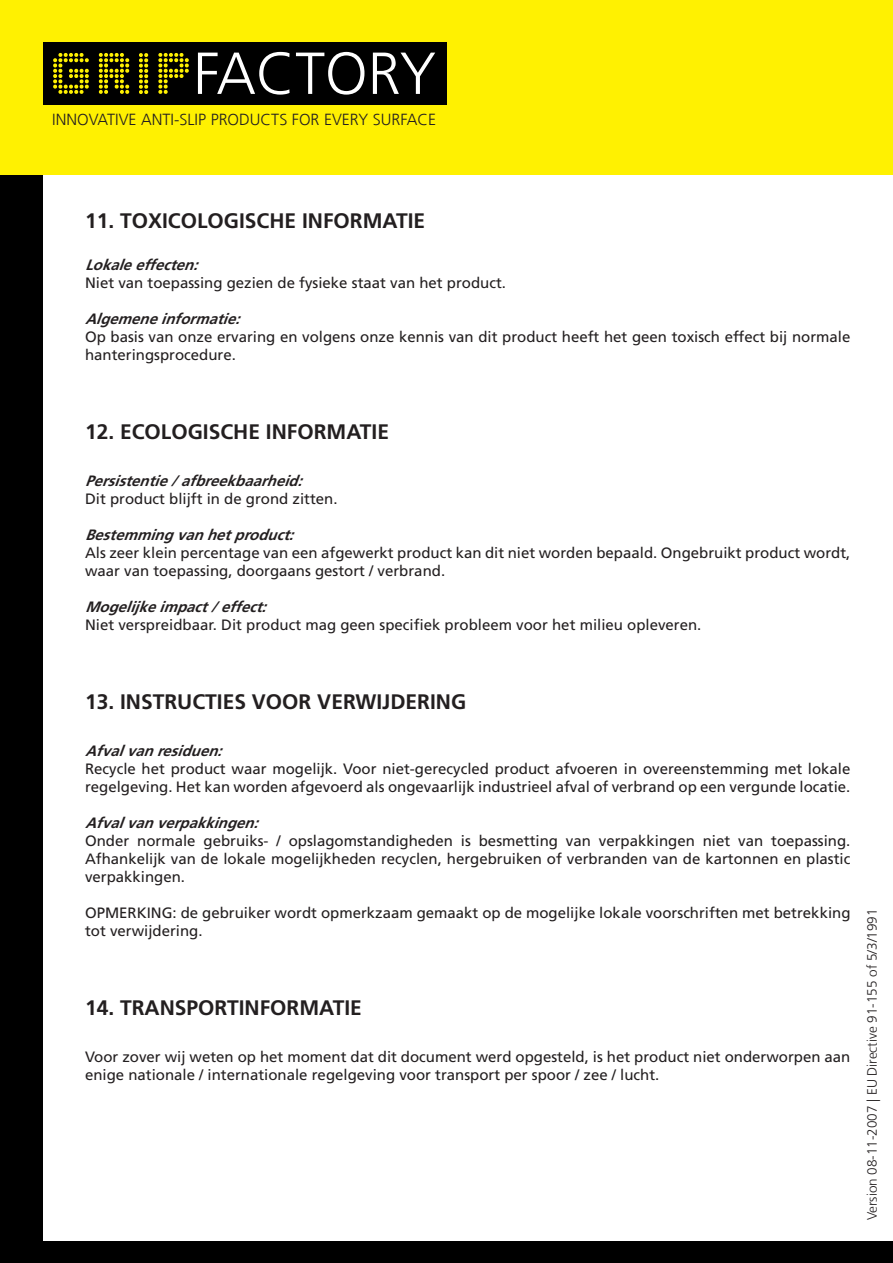
<style>
.page{position:relative;width:893px;height:1263px;background:#fff}
.page>*{position:absolute;margin:0;border:0;box-sizing:border-box;transform-origin:0 0}
.t1{font:300 59.25px "Frutiger LT Com";color:#fff}
.t2{font:700 21px "Frutiger LT Com";color:#231f20}
.t3{font:300 16.05px "Frutiger LT Com";color:#231f20}
.t4{font:15px/18px "Frutiger LT Com";color:#231f20}
.t5{font:italic 700 15px "Frutiger LT Com";color:#231f20}
.t6{font:300 13.5px "Frutiger LT Com";color:#231f20}
.s1{font-family:"CF Dots";font-weight:400;font-size:51.6px;color:#fff101}
</style>
<div class="page">
<div style="left:0;top:175px;width:43px;height:1088px;background:#000"></div>
<div style="left:0;top:0;width:893px;height:175px;background:#fff101"></div>
<div style="left:43px;top:43px;width:403px;height:63px;background:#000"></div>
<div style="left:43px;top:1242px;width:850px;height:21px;background:#000"></div>
<h1 class="t1" style="left:48px;top:39px;width:390px"><span class="s1">GRiP</span>FACTORY</h1>
<p class="t3" style="left:52px;top:110px;width:385px">INNOVATIVE ANTI-SLIP PRODUCTS FOR EVERY SURFACE</p>
<h2 class="t2" style="left:85px;top:209px;width:342px">11. TOXICOLOGISCHE INFORMATIE</h2>
<p class="t5" style="left:85px;top:256px;width:120px">Lokaleeffecten:</p>
<p class="t4" style="left:85px;top:274px;width:422px">Niet van toepassing gezien de fysieke staat van het product.</p>
<p class="t5" style="left:85px;top:310px;width:162px">Algemeneinformatie:</p>
<p class="t4" style="left:85px;top:328px;width:767px">Op basis van onze ervaring en volgens onze kennis van dit product heeft het geen toxisch effect bij normale hanteringsprocedure.</p>
<h2 class="t2" style="left:85px;top:420px;width:306px">12. ECOLOGISCHE INFORMATIE</h2>
<p class="t5" style="left:85px;top:472px;width:224px">Persistentie/afbreekbaarheid:</p>
<p class="t4" style="left:85px;top:490px;width:254px">Dit product blijft in de grond zitten.</p>
<p class="t5" style="left:85px;top:526px;width:216px">Bestemmingvanhetproduct:</p>
<p class="t4" style="left:85px;top:544px;width:767px">Als zeer klein percentage van een afgewerkt product kan dit niet worden bepaald. Ongebruikt product wordt, waar van toepassing, doorgaans gestort / verbrand.</p>
<p class="t5" style="left:85px;top:598px;width:189px">Mogelijkeimpact/effect:</p>
<p class="t4" style="left:85px;top:616px;width:618px">Niet verspreidbaar. Dit product mag geen specifiek probleem voor het milieu opleveren.</p>
<h2 class="t2" style="left:85px;top:690px;width:383px">13. INSTRUCTIES VOOR VERWIJDERING</h2>
<p class="t5" style="left:85px;top:742px;width:144px">Afvalvanresiduen:</p>
<p class="t4" style="left:85px;top:760px;width:767px">Recycle het product waar mogelijk. Voor niet-gerecycled product afvoeren in overeenstemming met lokale regelgeving. Het kan worden afgevoerd als ongevaarlijk industrieel afval of verbrand op een vergunde locatie.</p>
<p class="t5" style="left:85px;top:814px;width:181px">Afvalvanverpakkingen:</p>
<p class="t4" style="left:85px;top:832px;width:767px;text-align:justify">Onder normale gebruiks- / opslagomstandigheden is besmetting van verpakkingen niet van toepassing.<br>Afhankelijk van de lokale mogelijkheden recyclen, hergebruiken of verbranden van de kartonnen en plastic verpakkingen.</p>
<p class="t4" style="left:85px;top:904px;width:767px">OPMERKING: de gebruiker wordt opmerkzaam gemaakt op de mogelijke lokale voorschriften met betrekking tot verwijdering.</p>
<h2 class="t2" style="left:85px;top:996px;width:278px">14. TRANSPORTINFORMATIE</h2>
<p class="t4" style="left:85px;top:1048px;width:767px">Voor zover wij weten op het moment dat dit document werd opgesteld, is het product niet onderworpen aan enige nationale / internationale regelgeving voor transport per spoor / zee / lucht.</p>
<p class="t6" style="left:864px;top:1220px;width:313px;rotate:-90deg">Version 08-11-2007 | EU Directive 91-155 of 5/3/1991</p>
</div>
